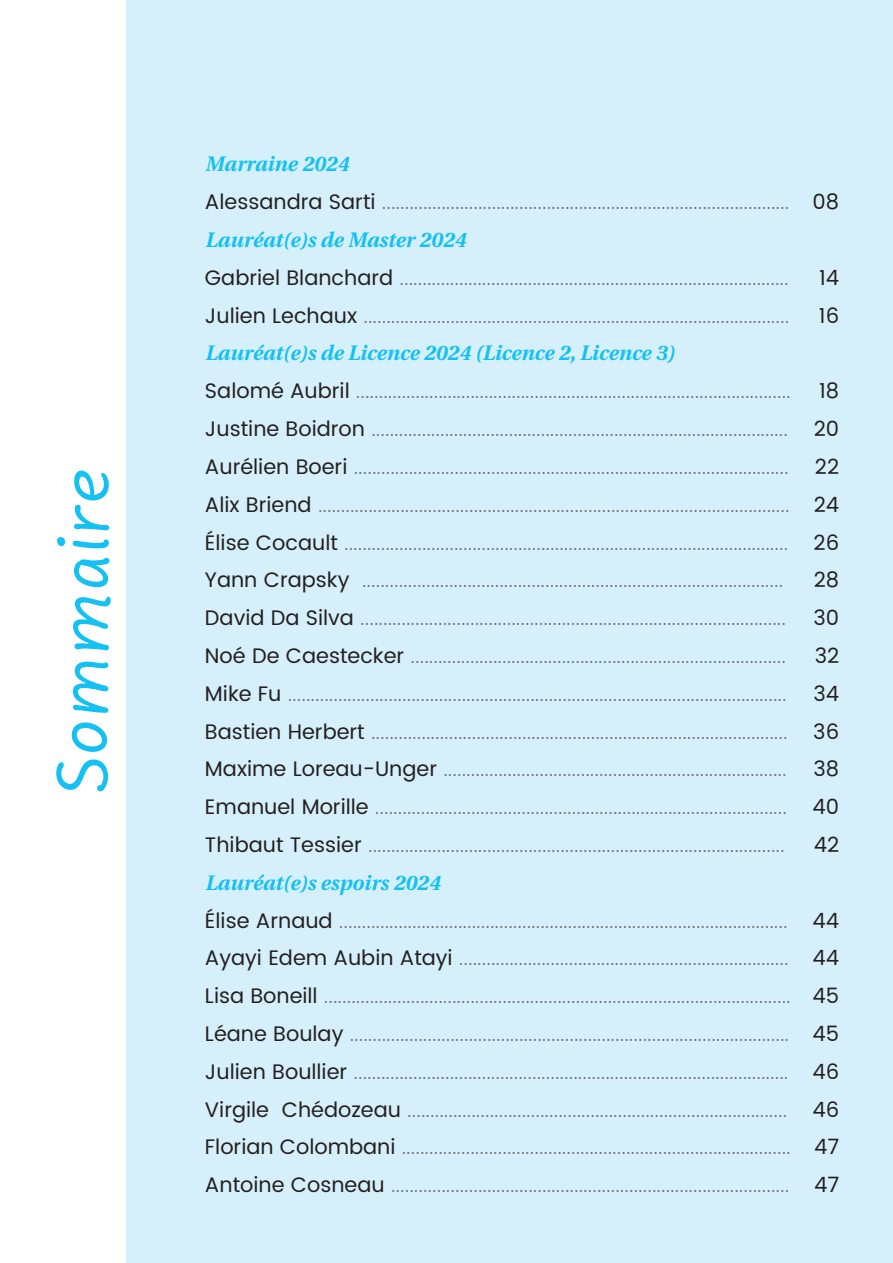
<style>
.page{position:relative;width:893px;height:1263px;background:#fff}
.page>*{position:absolute;margin:0;border:0;box-sizing:border-box;transform-origin:0 0}
.t1{font:84px "Uberhand Text Pro";color:#15c0f2}
.t2{font:300 21px/37.8px "UA Poppins Texte";color:#6c6d70}
.t3{font:italic 500 21px "UA Poppins Texte";color:#15c0f2}
.t4{font:21px "UA Poppins Texte";color:#231f20}
.s1{font-weight:400;color:#231f20}
</style>
<div class="page">
<div style="left:127px;top:0;width:766px;height:1263px;background:#d6f0fb"></div>
<p class="t1" style="left:29px;top:794px;width:329px;rotate:-90deg">Sommaire</p>
<p class="t3" style="left:205px;top:148px;width:145px">Marraine 2024</p>
<p class="t2" style="left:205px;top:184px;width:586px"><span class="s1">Alessandra Sarti</span> .........................................................................................</p>
<p class="t3" style="left:205px;top:223px;width:262px">Lauréat(e)s de Master 2024</p>
<p class="t2" style="left:205px;top:259px;width:585px"><span class="s1">Gabriel Blanchard</span> .....................................................................................</p>
<p class="t2" style="left:205px;top:297px;width:586px"><span class="s1">Julien Lechaux</span> .............................................................................................</p>
<p class="t3" style="left:205px;top:337px;width:471px">Lauréat(e)s de Licence 2024 (Licence 2, Licence 3)</p>
<p class="t2" style="left:205px;top:373px;width:587px"><span class="s1">Salomé Aubril</span> ...............................................................................................</p>
<p class="t2" style="left:205px;top:411px;width:584px"><span class="s1">Justine Boidron</span> ...........................................................................................</p>
<p class="t2" style="left:205px;top:448px;width:585px"><span class="s1">Aurélien Boeri</span> ...............................................................................................</p>
<p class="t2" style="left:205px;top:486px;width:586px"><span class="s1">Alix Briend</span> .......................................................................................................</p>
<p class="t2" style="left:205px;top:524px;width:585px"><span class="s1">Élise Cocault</span> .................................................................................................</p>
<p class="t2" style="left:205px;top:562px;width:580px"><span class="s1">Yann Crapsky</span> ............................................................................................</p>
<p class="t2" style="left:205px;top:600px;width:583px"><span class="s1">David Da Silva</span> .............................................................................................</p>
<p class="t2" style="left:205px;top:637px;width:583px"><span class="s1">Noé De Caestecker</span> ..................................................................................<br><span class="s1">Mike Fu</span> .............................................................................................................</p>
<p class="t2" style="left:205px;top:713px;width:584px"><span class="s1">Bastien Herbert</span> ...........................................................................................</p>
<p class="t2" style="left:205px;top:751px;width:583px"><span class="s1">Maxime Loreau-Unger</span> ...........................................................................</p>
<p class="t2" style="left:205px;top:789px;width:583px"><span class="s1">Emanuel Morille</span> ..........................................................................................</p>
<p class="t2" style="left:205px;top:826px;width:581px"><span class="s1">Thibaut Tessier</span> ...........................................................................................</p>
<p class="t3" style="left:205px;top:866px;width:237px">Lauréat(e)s espoirs 2024</p>
<p class="t2" style="left:205px;top:902px;width:584px"><span class="s1">Élise Arnaud</span> ..................................................................................................</p>
<p class="t2" style="left:205px;top:940px;width:585px"><span class="s1">Ayayi Edem Aubin Atayi</span> ........................................................................</p>
<p class="t2" style="left:205px;top:978px;width:587px"><span class="s1">Lisa Boneill</span> ......................................................................................................</p>
<p class="t2" style="left:205px;top:1015px;width:586px"><span class="s1">Léane Boulay</span> ................................................................................................</p>
<p class="t2" style="left:205px;top:1053px;width:585px"><span class="s1">Julien Boullier</span> ...............................................................................................</p>
<p class="t2" style="left:205px;top:1091px;width:584px"><span class="s1">Virgile Chédozeau</span> ...................................................................................</p>
<p class="t2" style="left:205px;top:1129px;width:587px"><span class="s1">Florian Colombani</span> .....................................................................................</p>
<p class="t2" style="left:205px;top:1167px;width:586px"><span class="s1">Antoine Cosneau</span> .......................................................................................</p>
<p class="t4" style="left:812px;top:187px;width:28px">08</p>
<p class="t4" style="left:819px;top:262px;width:22px">14</p>
<p class="t4" style="left:819px;top:300px;width:22px">16</p>
<p class="t4" style="left:819px;top:376px;width:22px">18</p>
<p class="t4" style="left:814px;top:413px;width:27px">20</p>
<p class="t4" style="left:815px;top:451px;width:26px">22</p>
<p class="t4" style="left:814px;top:489px;width:27px">24</p>
<p class="t4" style="left:813px;top:527px;width:27px">26</p>
<p class="t4" style="left:814px;top:565px;width:27px">28</p>
<p class="t4" style="left:813px;top:602px;width:27px">30</p>
<p class="t4" style="left:815px;top:640px;width:26px">32</p>
<p class="t4" style="left:813px;top:678px;width:27px">34</p>
<p class="t4" style="left:813px;top:716px;width:27px">36</p>
<p class="t4" style="left:813px;top:754px;width:27px">38</p>
<p class="t4" style="left:812px;top:791px;width:28px">40</p>
<p class="t4" style="left:814px;top:829px;width:27px">42</p>
<p class="t4" style="left:812px;top:905px;width:28px">44</p>
<p class="t4" style="left:812px;top:943px;width:28px">44</p>
<p class="t4" style="left:812px;top:980px;width:28px">45</p>
<p class="t4" style="left:812px;top:1018px;width:28px">45</p>
<p class="t4" style="left:812px;top:1056px;width:28px">46</p>
<p class="t4" style="left:812px;top:1094px;width:28px">46</p>
<p class="t4" style="left:814px;top:1132px;width:27px">47</p>
<p class="t4" style="left:814px;top:1169px;width:27px">47</p>
</div>
